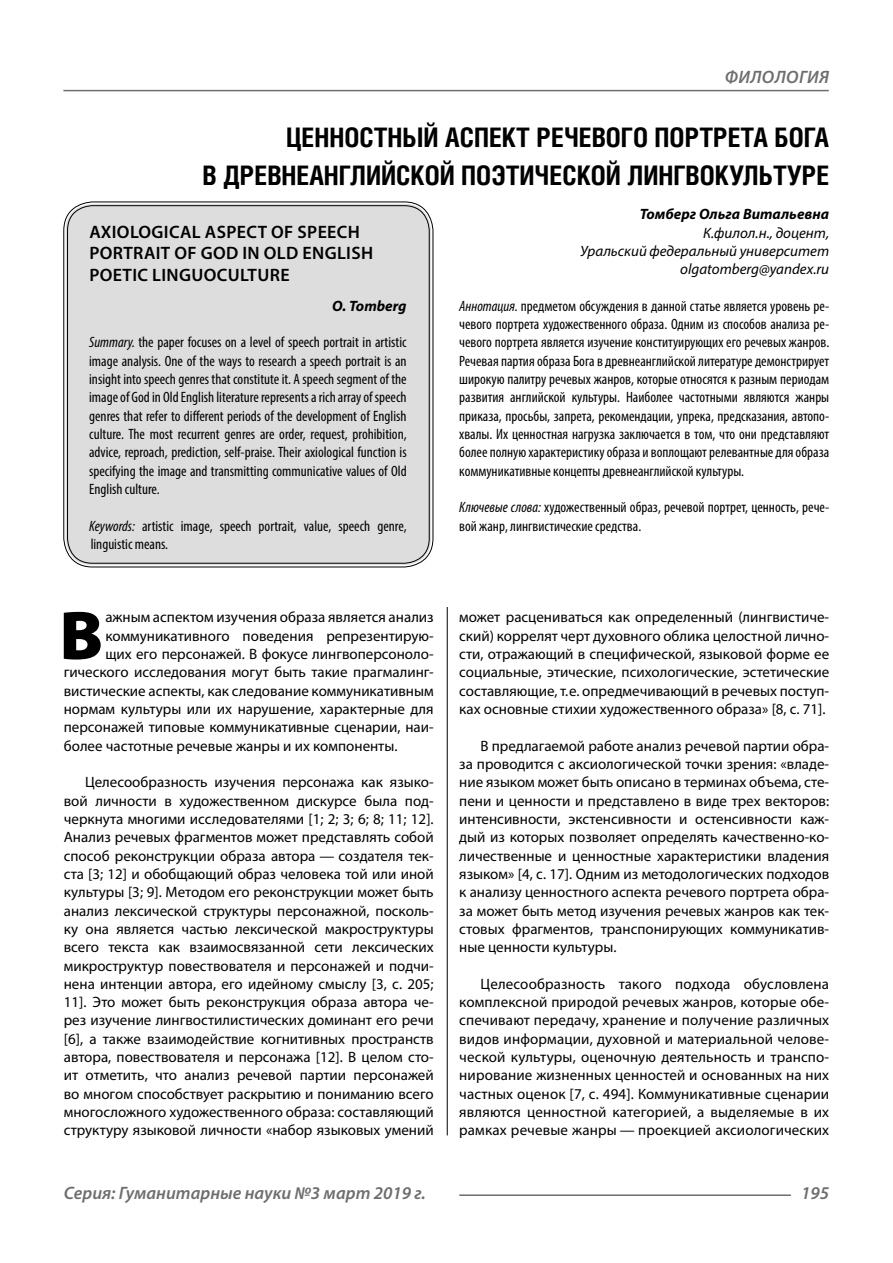
<style>
.page{position:relative;width:893px;height:1263px;background:#fff}
.page>*{position:absolute;margin:0;border:0;box-sizing:border-box;transform-origin:0 0}
.Bukvica{font:900 69.3px "Myriad Pro";color:#000}
.Header{font:700 27px/37.5px "Helios Cond";color:#000;text-align:right}
.Header-eng{font:600 18px/21.6px "Myriad Pro";letter-spacing:.02em;color:#000}
.t1{font:italic 600 18px "Myriad Pro";color:#6e6e6e}
.Normal{font:15px/18.3px "Myriad Pro";color:#000;text-align:justify}
.Annotation-rus{font:condensed 15px/18.3px "Myriad Pro";color:#000;text-align:justify}
.Annotation-eng{font:condensed 15px/18.3px "Myriad Pro";color:#000;text-align:justify}
.Bukvica-2{font:15px "Myriad Pro";color:#000}
.Author-doc{font:italic 15px/18.3px "Myriad Pro";color:#000;text-align:right}
.Author{font:italic 700 15px "Myriad Pro";color:#000}
.Author-email{font:italic 15px "Myriad Pro";color:#000}
.Author-eng{font:italic 700 15px "Myriad Pro";color:#000}
.s1{font-style:italic}
</style>
<div class="page">
<hr style="left:447px;top:128px;width:1px;height:1007px;background:#000">
<div style="left:43px;top:0;width:786px;height:607px;background:#fff"></div>
<div style="left:66px;top:204px;width:365px;height:361px;background:#ddd;border-radius:27px"></div>
<hr style="left:63px;top:90px;width:766px;height:1px;background:#6e6e6e">
<hr style="left:459px;top:1194px;width:332px;height:2px;background:#6e6e6e">
<p class="t1" style="left:725px;top:66px;width:26px">Филология</p>
<p class="Header" style="left:202px;top:118px;width:628px">ЦЕННОСТНЫЙ АСПЕКТ РЕЧЕВОГО ПОРТРЕТА БОГА<br>В ДРЕВНЕАНГЛИЙСКОЙ ПОЭТИЧЕСКОЙ ЛИНГВОКУЛЬТУРЕ</p>
<p class="Author" style="left:640px;top:204px;width:191px">Томберг Ольга Витальевна</p>
<p class="Author-doc" style="left:580px;top:223px;width:251px">К.филол.н., доцент,<br>Уральский федеральный университет</p>
<p class="Author-email" style="left:680px;top:260px;width:150px">olgatomberg@yandex.ru</p>
<p class="Annotation-rus" style="left:459px;top:296px;width:371px"><span class="s1">Аннотация.</span> предметом обсуждения в данной статье является уровень ре&shy;чевого портрета художественного образа. Одним из способов анализа ре&shy;чевого портрета является изучение конституирующих его речевых жанров.<br>Речевая партия образа Бога в древнеанглийской литературе демонстрирует широкую палитру речевых жанров, которые относятся к разным периодам развития английской культуры. Наиболее частотными являются жанры приказа, просьбы, запрета, рекомендации, упрека, предсказания, автопо&shy;хвалы. Их ценностная нагрузка заключается в том, что они представляют более полную характеристику образа и воплощают релевантные для образа коммуникативные концепты древнеанглийской культуры.</p>
<p class="Annotation-rus" style="left:459px;top:498px;width:371px"><span class="s1">Ключевые слова:</span> художественный образ, речевой портрет, ценность, рече&shy;вой жанр, лингвистические средства.</p>
<p class="Header-eng" style="left:89px;top:220px;width:285px">AXIOLOGICAL ASPECT OF SPEECH<br>PORTRAIT OF GOD IN OLD ENGLISH<br>POETIC LINGUOCULTURE</p>
<p class="Author-eng" style="left:332px;top:296px;width:76px">O. Tomberg</p>
<p class="Annotation-eng" style="left:89px;top:333px;width:319px"><span class="s1">Summary.</span> the paper focuses on a level of speech portrait in artistic image analysis. One of the ways to research a speech portrait is an insight into speech genres that constitute it. A speech segment of the image of God in Old English literature represents a rich array of speech genres that refer to different periods of the development of English culture. The most recurrent genres are order, request, prohibition, advice, reproach, prediction, self-praise. Their axiological function is specifying the image and transmitting communicative values of Old English culture.</p>
<p class="Annotation-eng" style="left:89px;top:516px;width:319px"><span class="s1">Keywords:</span> artistic image, speech portrait, value, speech genre, linguistic means.</p>
<p class="Bukvica" style="left:59px;top:589px;width:45px">В</p>
<p class="Bukvica-2" style="left:105px;top:608px;width:330px">ажным аспектом изучения образа является анализ</p>
<p class="Bukvica-2" style="left:105px;top:626px;width:330px">коммуникативного поведения репрезентирую-</p>
<p class="Bukvica-2" style="left:105px;top:645px;width:330px">щих его персонажей. В фокусе лингвоперсоноло-</p>
<p class="Bukvica-2" style="left:64px;top:663px;width:371px">гического исследования могут быть такие прагмалинг-</p>
<p class="Bukvica-2" style="left:64px;top:681px;width:371px">вистические аспекты, как следование коммуникативным</p>
<p class="Bukvica-2" style="left:64px;top:700px;width:371px">нормам культуры или их нарушение, характерные для</p>
<p class="Bukvica-2" style="left:64px;top:718px;width:371px">персонажей типовые коммуникативные сценарии, наи-</p>
<p class="Bukvica-2" style="left:64px;top:736px;width:335px">более частотные речевые жанры и их компоненты.</p>
<p class="Normal" style="left:64px;top:773px;width:371px;text-indent:21px">Целесообразность изучения персонажа как языко&shy;вой личности в художественном дискурсе была под&shy;черкнута многими исследователями [1; 2; 3; 6; 8; 11; 12].<br>Анализ речевых фрагментов может представлять собой способ реконструкции образа автора — создателя тек&shy;ста [3; 12] и обобщающий образ человека той или иной культуры [3; 9]. Методом его реконструкции может быть анализ лексической структуры персонажной, посколь&shy;ку она является частью лексической макроструктуры всего текста как взаимосвязанной сети лексических микроструктур повествователя и персонажей и подчи&shy;нена интенции автора, его идейному смыслу [3, с. 205; 11]. Это может быть реконструкция образа автора че&shy;рез изучение лингвостилистических доминант его речи [6], а также взаимодействие когнитивных пространств автора, повествователя и персонажа [12]. В целом сто&shy;ит отметить, что анализ речевой партии персонажей во многом способствует раскрытию и пониманию всего многосложного художественного образа: составляющий структуру языковой личности «набор языковых умений</p>
<p class="Normal" style="left:459px;top:608px;width:371px">может расцениваться как определенный (лингвистиче&shy;ский) коррелят черт духовного облика целостной лично&shy;сти, отражающий в специфической, языковой форме ее социальные, этические, психологические, эстетические составляющие, т.е. опредмечивающий в речевых поступ&shy;ках основные стихии художественного образа» [8, с. 71].</p>
<p class="Normal" style="left:459px;top:736px;width:371px;text-indent:21px">В предлагаемой работе анализ речевой партии обра&shy;за проводится с аксиологической точки зрения: «владе&shy;ние языком может быть описано в терминах объема, сте&shy;пени и ценности и представлено в виде трех векторов: интенсивности, экстенсивности и остенсивности каж&shy;дый из которых позволяет определять качественно-ко&shy;личественные и ценностные характеристики владения языком» [4, с. 17]. Одним из методологических подходов к анализу ценностного аспекта речевого портрета обра&shy;за может быть метод изучения речевых жанров как тек&shy;стовых фрагментов, транспонирующих коммуникатив&shy;ные ценности культуры.</p>
<p class="Normal" style="left:459px;top:974px;width:371px;text-indent:21px">Целесообразность такого подхода обусловлена комплексной природой речевых жанров, которые обе&shy;спечивают передачу, хранение и получение различных видов информации, духовной и материальной челове&shy;ческой культуры, оценочную деятельность и транспо&shy;нирование жизненных ценностей и основанных на них частных оценок [7, с. 494]. Коммуникативные сценарии являются ценностной категорией, а выделяемые в их рамках речевые жанры — проекцией аксиологических</p>
<p class="t1" style="left:64px;top:1182px;width:363px">Серия: Гуманитарные науки №3 март 2019 г.</p>
<p class="t1" style="left:801px;top:1182px;width:30px">195</p>
</div>
